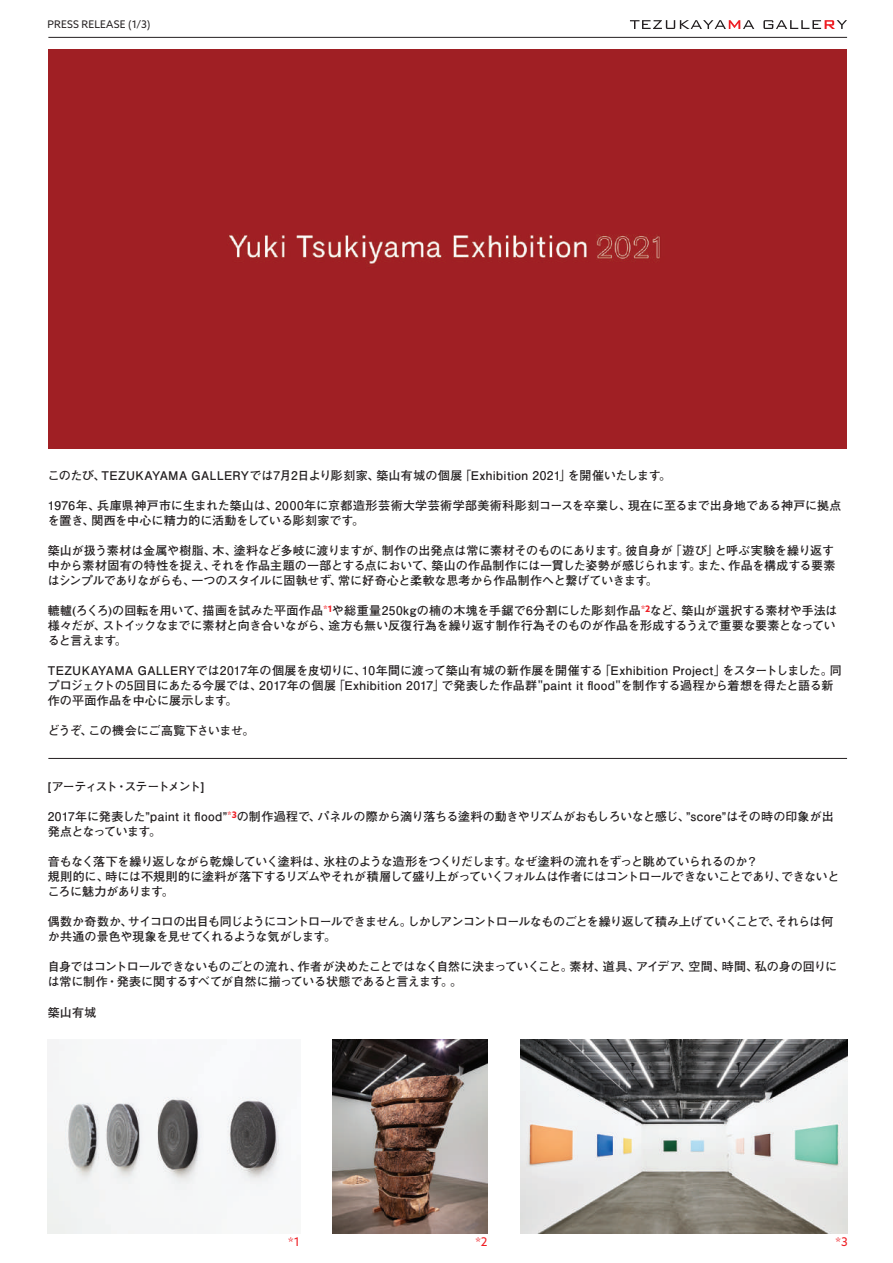
<style>
.page{position:relative;width:893px;height:1263px;background:#fff}
.page>*{position:absolute;margin:0;border:0;box-sizing:border-box;transform-origin:0 0}
.t1{font:700 12px/15px "Futo Go B101 Pr 6 N";letter-spacing:-.015em;color:#231f20}
.t2{font:700 12px/15px "Futo Go B101 Pr 6 N";letter-spacing:.015em;color:#231f20}
.t3{font:700 12px/15px "Futo Go B101 Pr 6 N";letter-spacing:-.035em;color:#231f20}
.t4{font:700 12px/15px "Futo Go B101 Pr 6 N";letter-spacing:.01em;color:#231f20}
.t5{font:700 12px/15px "Futo Go B101 Pr 6 N";letter-spacing:-.045em;color:#231f20}
.t6{font:700 12px "Futo Go B101 Pr 6 N";letter-spacing:.02em;color:#231f20}
.t7{font:700 12px "Futo Go B101 Pr 6 N";letter-spacing:-.04em;color:#231f20}
.t8{font:700 12px "Futo Go B101 Pr 6 N";letter-spacing:-.11em;color:#231f20}
.t9{font:12px "Azo Sans";color:#ee1d23}
.t10{font:10.5px "Azo Sans";letter-spacing:.015em;color:#231f20}
</style>
<div class="page">
<div style="left:48px;top:50px;width:798px;height:399px;background:#a01f24"></div>
<svg style="left:763px;top:20px;width:84px;height:9px"></svg>
<svg style="left:630px;top:20px;width:124px;height:9px"></svg>
<hr style="left:48px;top:37px;width:799px;height:1px;background:#231f20">
<hr style="left:48px;top:758px;width:799px;height:1px;background:#231f20">
<img style="left:48px;top:1039px;width:234px;height:194px">
<img style="left:332px;top:1039px;width:156px;height:194px">
<img style="left:520px;top:1039px;width:328px;height:194px">
<p class="t10" style="left:48px;top:18px;width:104px">PRESS RELEASE (1/3)</p>
<p class="t6" style="left:48px;top:465px;width:625px">このたび、TEZUKAYAMA GALLERYでは7月2日より彫刻家、築山有城の個展「Exhibition 2021」を開催いたします。</p>
<p class="t4" style="left:48px;top:497px;width:795px">1976年、兵庫県神戸市に生まれた築山は、2000年に京都造形芸術大学芸術学部美術科彫刻コースを卒業し、現在に至るまで出身地である神戸に拠点を置き、関西を中心に精力的に活動をしている彫刻家です。</p>
<p class="t1" style="left:48px;top:542px;width:789px">築山が扱う素材は金属や樹脂、木、塗料など多岐に渡りますが、制作の出発点は常に素材そのものにあります。彼自身が「遊び」と呼ぶ実験を繰り返す中から素材固有の特性を捉え、それを作品主題の一部とする点において、築山の作品制作には一貫した姿勢が感じられます。また、作品を構成する要素はシンプルでありながらも、一つのスタイルに固執せず、常に好奇心と柔軟な思考から作品制作へと繋げていきます。</p>
<p class="t1" style="left:48px;top:602px;width:791px">轆轤(ろくろ)の回転を用いて、描画を試みた平面作品<sup>*1</sup>や総重量250kgの楠の木塊を手鋸で6分割にした彫刻作品<sup>*2</sup>など、築山が選択する素材や手法は様々だが、ストイックなまでに素材と向き合いながら、途方も無い反復行為を繰り返す制作行為そのものが作品を形成するうえで重要な要素となっていると言えます。</p>
<p class="t2" style="left:48px;top:662px;width:795px">TEZUKAYAMA GALLERYでは2017年の個展を皮切りに、10年間に渡って築山有城の新作展を開催する「Exhibition Project」をスタートしました。同プロジェクトの5回目にあたる今展では、2017年の個展「Exhibition 2017」で発表した作品群"paint it flood"を制作する過程から着想を得たと語る新作の平面作品を中心に展示します。</p>
<p class="t7" style="left:48px;top:720px;width:208px">どうぞ、この機会にご高覧下さいませ。</p>
<p class="t8" style="left:48px;top:777px;width:158px">[アーティスト・ステートメント]</p>
<p class="t1" style="left:48px;top:809px;width:788px">2017年に発表した”paint it flood”<sup>*3</sup>の制作過程で、パネルの際から滴り落ちる塗料の動きやリズムがおもしろいなと感じ、”score”はその時の印象が出発点となっています。</p>
<p class="t3" style="left:48px;top:854px;width:793px">音もなく落下を繰り返しながら乾燥していく塗料は、氷柱のような造形をつくりだします。なぜ塗料の流れをずっと眺めていられるのか？<br>規則的に、時には不規則的に塗料が落下するリズムやそれが積層して盛り上がっていくフォルムは作者にはコントロールできないことであり、できないところに魅力があります。</p>
<p class="t5" style="left:48px;top:914px;width:787px">偶数か奇数か、サイコロの出目も同じようにコントロールできません。しかしアンコントロールなものごとを繰り返して積み上げていくことで、それらは何か共通の景色や現象を見せてくれるような気がします。</p>
<p class="t1" style="left:48px;top:959px;width:791px">自身ではコントロールできないものごとの流れ、作者が決めたことではなく自然に決まっていくこと。素材、道具、アイデア、空間、時間、私の身の回りには常に制作・発表に関するすべてが自然に揃っている状態であると言えます。。</p>
<p class="t1" style="left:48px;top:1004px;width:50px">築山有城</p>
<p class="t9" style="left:288px;top:1234px;width:13px">*1</p>
<p class="t9" style="left:475px;top:1234px;width:14px">*2</p>
<p class="t9" style="left:836px;top:1234px;width:14px">*3</p>
</div>
